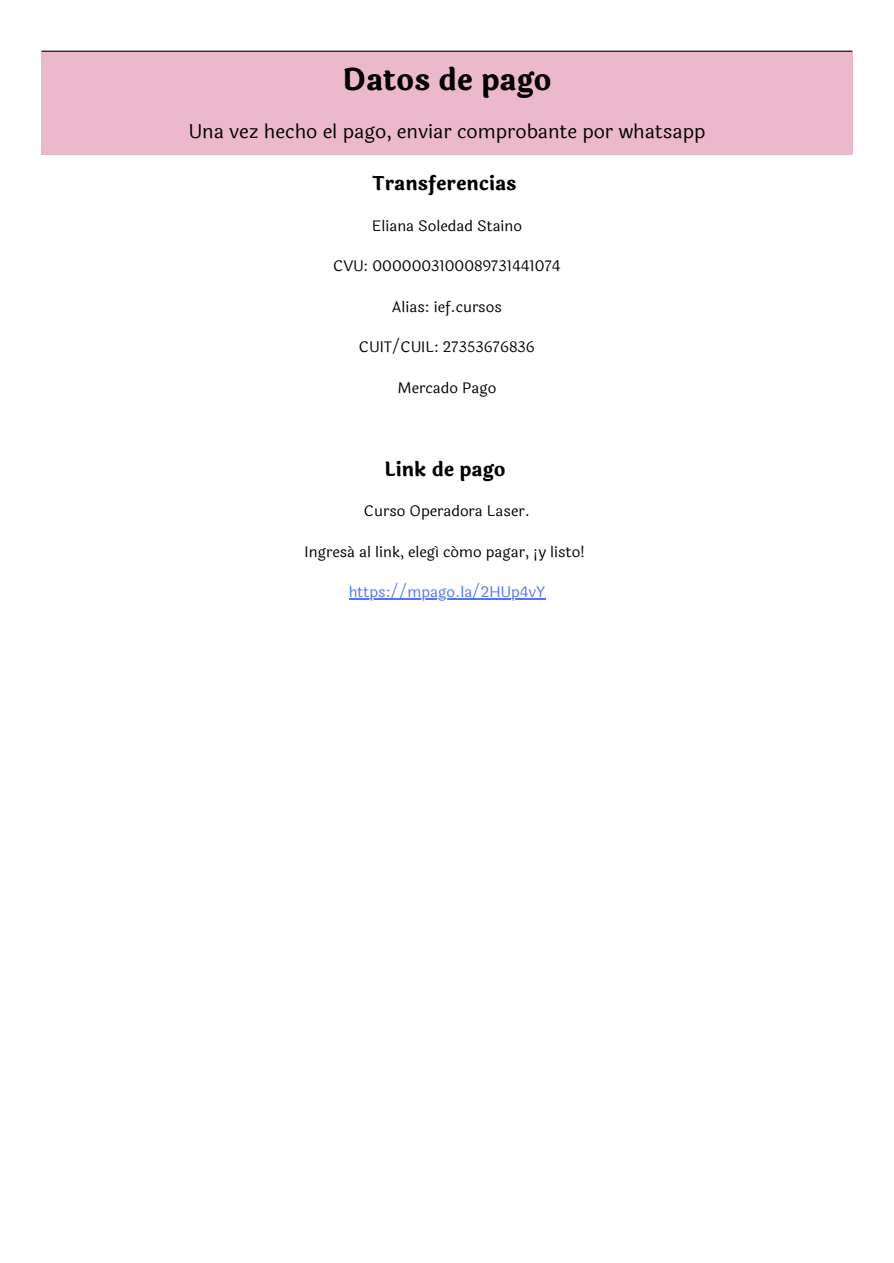
<style>
.page{position:relative;width:894px;height:1263px;background:#fff}
.page>*{position:absolute;margin:0;border:0;box-sizing:border-box;transform-origin:0 0}
.t1{font:700 30px "Laila";color:#000}
.t2{font:19.5px "Laila";color:#000}
.t3{font:700 19.5px "Laila";color:#000}
.t4{font:15px "Laila";color:#000}
.t5{font:15px "Laila";color:#5271ff}
</style>
<div class="page">
<hr style="left:348px;top:599px;width:197px;height:1px;background:#5271ff">
<div style="left:42px;top:51px;width:810px;height:104px;background:#ecb8cb"></div>
<hr style="left:42px;top:51px;width:810px;height:1px;background:#000">
<h1 class="t1" style="left:342px;top:57px;width:211px">Datos de pago</h1>
<p class="t2" style="left:188px;top:117px;width:518px">Una vez hecho el pago, enviar comprobante por whatsapp</p>
<h2 class="t3" style="left:372px;top:169px;width:146px">Transferencias</h2>
<p class="t4" style="left:372px;top:214px;width:152px">Eliana Soledad Staino</p>
<p class="t4" style="left:333px;top:255px;width:229px">CVU: 0000003100089731441074</p>
<p class="t4" style="left:392px;top:295px;width:111px">Alias: ief.cursos</p>
<p class="t4" style="left:359px;top:336px;width:177px">CUIT/CUIL: 27353676836</p>
<p class="t4" style="left:397px;top:376px;width:100px">Mercado Pago</p>
<h2 class="t3" style="left:384px;top:454px;width:123px">Link de pago</h2>
<p class="t4" style="left:364px;top:500px;width:167px">Curso Operadora Laser.</p>
<p class="t4" style="left:304px;top:540px;width:282px">Ingresá al link, elegí cómo pagar, ¡y listo!</p>
<p class="t5" style="left:348px;top:581px;width:198px">https://mpago.la/2HUp4vY</p>
</div>
